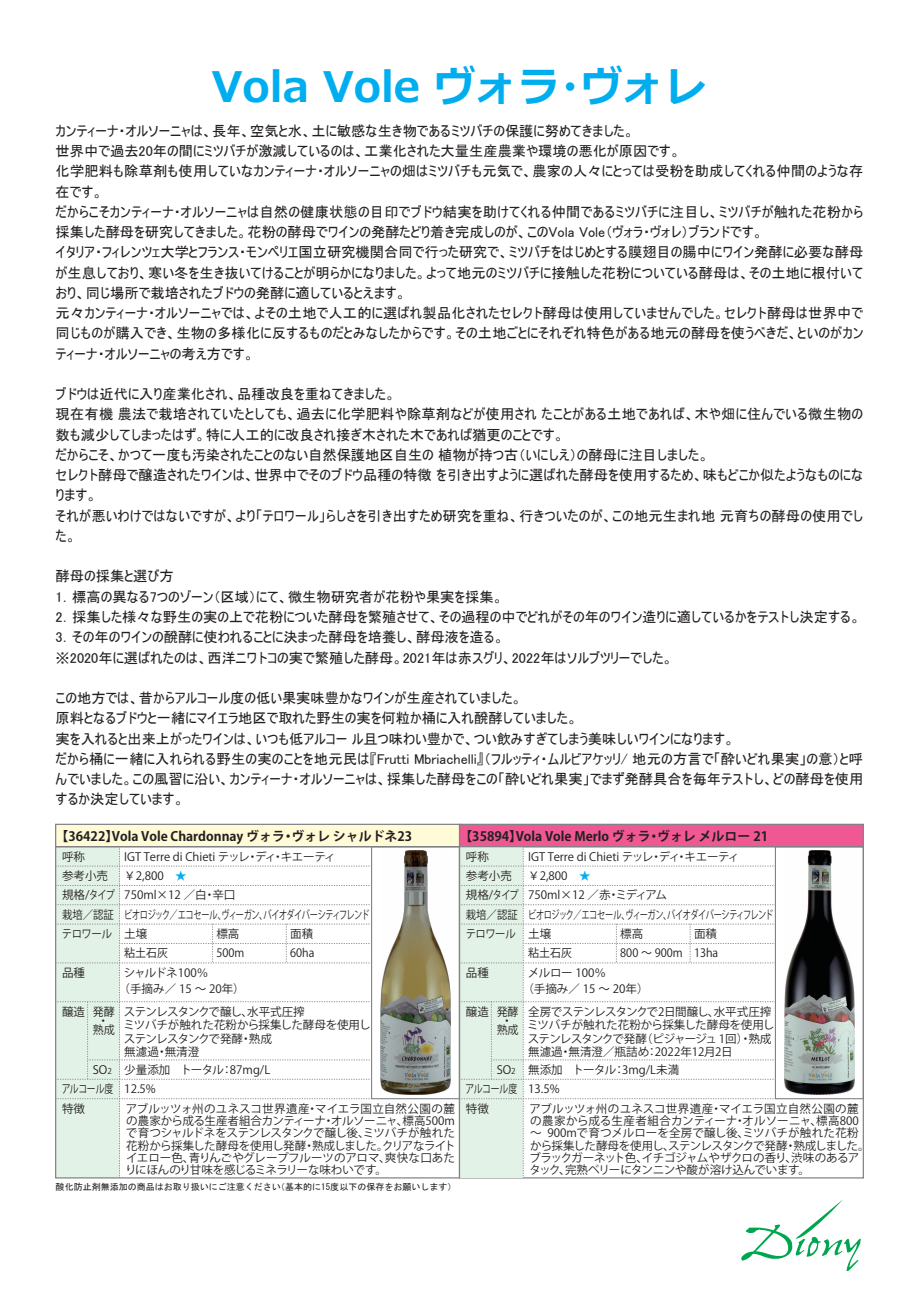
<style>
.page{position:relative;width:919px;height:1289px;background:#fff}
.page>*{position:absolute;margin:0;border:0;box-sizing:border-box;transform-origin:0 0}
.t1{font:700 42px "Meiryo";color:#00aeef}
.t2{font:14.25px/20.2px "MS UI Gothic";color:#231f20}
.t3{font:700 12.9px "Koz Go Pro";color:#231f20}
.t4{font:11.55px/12.3px "Koz Go Pro";letter-spacing:-.01em;color:#231f20}
.t5{font:11.55px/19.4px "Koz Go Pro";letter-spacing:-.045em;color:#231f20}
.t6{font:11.55px/19.4px "Koz Go Pro";letter-spacing:-.04em;color:#231f20}
.t7{font:11.55px/22.2px "Koz Go Pro";letter-spacing:-.03em;color:#231f20}
.t8{font:11.55px/19.5px "Koz Go Pro";letter-spacing:-.01em;color:#231f20;scale:.77 1}
.t9{font:11.55px/9px "Koz Go Pro";letter-spacing:-.01em;color:#231f20;text-align:center;scale:.95 1}
.t10{font:11.55px "Koz Go Pro";letter-spacing:-.01em;color:#231f20;scale:.9 1}
.t11{font:9px "MS Gothic";color:#231f20}
.s1{color:#00aeef}
.s2{font-size:8.1px}
</style>
<div class="page">
<svg style="left:741px;top:1199px;width:119px;height:71px"></svg>
<img style="left:784px;top:850px;width:70px;height:244px">
<div style="left:459px;top:823px;width:404px;height:24px;background:#f05893;border:1px solid #808285"></div>
<div style="left:774px;top:846px;width:89px;height:253px;border:1px solid #808285"></div>
<svg style="left:460px;top:846px;width:315px;height:332px"></svg>
<div style="left:55px;top:823px;width:405px;height:24px;background:#fffbd6;border:1px solid #808285"></div>
<div style="left:371px;top:846px;width:89px;height:253px;border:1px solid #808285"></div>
<svg style="left:56px;top:846px;width:316px;height:332px"></svg>
<img style="left:380px;top:850px;width:71px;height:244px">
<h1 class="t1" style="left:212px;top:57px;width:496px">Vola Vole ヴォラ・ヴォレ</h1>
<p class="t2" style="left:56px;top:120px;width:809px">カンティーナ・オルソーニャは、長年、空気と水、土に敏感な生き物であるミツバチの保護に努めてきました。<br>世界中で過去20年の間にミツバチが激減しているのは、工業化された大量生産農業や環境の悪化が原因です。<br>化学肥料も除草剤も使用していなカンティーナ・オルソーニャの畑はミツバチも元気で、農家の人々にとっては受粉を助成してくれる仲間のような存在です。<br>だからこそカンティーナ・オルソーニャは自然の健康状態の目印でブドウ結実を助けてくれる仲間であるミツバチに注目し、ミツバチが触れた花粉から採集した酵母を研究してきました。花粉の酵母でワインの発酵たどり着き完成しのが、このVola Vole（ヴォラ・ヴォレ）ブランドです。<br>イタリア・フィレンツェ大学とフランス・モンペリエ国立研究機関合同で行った研究で、ミツバチをはじめとする膜翅目の腸中にワイン発酵に必要な酵母が生息しており、寒い冬を生き抜いてけることが明らかになりました。よって地元のミツバチに接触した花粉についている酵母は、その土地に根付いており、同じ場所で栽培されたブドウの発酵に適しているとえます。<br>元々カンティーナ・オルソーニャでは、よその土地で人工的に選ばれ製品化されたセレクト酵母は使用していませんでした。セレクト酵母は世界中で同じものが購入でき、生物の多様化に反するものだとみなしたからです。その土地ごとにそれぞれ特色がある地元の酵母を使うべきだ、といのがカンティーナ・オルソーニャの考え方です。</p>
<p class="t2" style="left:56px;top:384px;width:809px">ブドウは近代に入り産業化され、品種改良を重ねてきました。<br>現在有機 農法で栽培されていたとしても、過去に化学肥料や除草剤などが使用され たことがある土地であれば、木や畑に住んでいる微生物の数も減少してしまったはず。特に人工的に改良され接ぎ木された木であれば猶更のことです。<br>だからこそ、かつて一度も汚染されたことのない自然保護地区自生の 植物が持つ古（いにしえ）の酵母に注目しました。<br>セレクト酵母で醸造されたワインは、世界中でそのブドウ品種の特徴 を引き出すように選ばれた酵母を使用するため、味もどこか似たようなものになります。<br>それが悪いわけではないですが、より「テロワール」らしさを引き出すため研究を重ね、行きついたのが、この地元生まれ地 元育ちの酵母の使用でした。</p>
<p class="t2" style="left:56px;top:566px;width:806px">酵母の採集と選び方<br>1．標高の異なる7つのゾーン（区域）にて、微生物研究者が花粉や果実を採集。<br>2．採集した様々な野生の実の上で花粉についた酵母を繁殖させて、その過程の中でどれがその年のワイン造りに適しているかをテストし決定する。3．その年のワインの醗酵に使われることに決まった酵母を培養し、酵母液を造る。<br>※2020年に選ばれたのは、西洋ニワトコの実で繁殖した酵母。2021年は赤スグリ、2022年はソルブツリーでした。</p>
<p class="t2" style="left:56px;top:687px;width:809px">この地方では、昔からアルコール度の低い果実味豊かなワインが生産されていました。<br>原料となるブドウと一緒にマイエラ地区で取れた野生の実を何粒か桶に入れ醗酵していました。<br>実を入れると出来上がったワインは、いつも低アルコー ル且つ味わい豊かで、つい飲みすぎてしまう美味しいワインになります。<br>だから桶に一緒に入れられる野生の実のことを地元民は『Frutti Mbriachelli』（フルッティ・ムルビアケッリ/ 地元の方言で「酔いどれ果実」の意）と呼んでいました。この風習に沿い、カンティーナ・オルソーニャは、採集した酵母をこの「酔いどれ果実」でまず発酵具合を毎年テストし、どの酵母を使用するか決定しています。</p>
<p class="t3" style="left:56px;top:827px;width:358px">【36422】Vola Vole Chardonnay ヴォラ・ヴォレ シャルドネ23</p>
<p class="t3" style="left:459px;top:827px;width:310px">【35894】Vola Vole Merlo ヴォラ・ヴォレ メルロー 21</p>
<p class="t4" style="left:62px;top:847px;width:48px;line-height:19.4px">呼称<br>参考小売</p>
<p class="t4" style="left:124px;top:847px;width:213px;line-height:19.4px">IGT Terre di Chieti テッレ・ディ・キエーティ￥2,800　<span class="s1">★</span></p>
<p class="t4" style="left:466px;top:847px;width:48px;line-height:19.4px">呼称<br>参考小売</p>
<p class="t4" style="left:528px;top:847px;width:213px;line-height:19.4px">IGT Terre di Chieti テッレ・ディ・キエーティ￥2,800　<span class="s1">★</span></p>
<p class="t4" style="left:62px;top:885px;width:54px;line-height:19.2px">規格/タイプ栽培／認証</p>
<p class="t6" style="left:124px;top:885px;width:247px">750ml×12 ／白・辛口<br>ビオロジック／エコセール、ヴィーガン、バイオダイバーシティフレンド土壌<br>粘土石灰<br>シャルドネ100％</p>
<p class="t4" style="left:124px;top:978px;width:182px;line-height:22.2px;text-indent:-5px">（手摘み／ 15 ～ 20年）<br>ステンレスタンクで醸し、水平式圧搾</p>
<p class="t4" style="left:123px;top:1018px;width:248px;line-height:13.5px">ミツバチが触れた花粉から採集した酵母を使用しステンレスタンクで発酵・熟成<br>無濾過・無清澄</p>
<p class="t4" style="left:124px;top:1083px;width:33px">12.5%</p>
<p class="t4" style="left:216px;top:924px;width:29px;line-height:19.4px">標高<br>500m</p>
<p class="t4" style="left:290px;top:924px;width:26px;line-height:19.4px">面積<br>60ha</p>
<p class="t10" style="left:62px;top:926px;width:57px">テロワール</p>
<p class="t4" style="left:62px;top:966px;width:25px">品種</p>
<p class="t4" style="left:62px;top:1005px;width:25px">醸造</p>
<p class="t9" style="left:93px;top:1007px;width:25px">発酵・熟成</p>
<p class="t4" style="left:93px;top:1063px;width:179px">SO<span class="s2">2</span> 少量添加　トータル：87mg/L</p>
<p class="t8" style="left:62px;top:1079px;width:69px">アルコール度特徴</p>
<p class="t4" style="left:125px;top:1102px;width:332px;text-align:justify">アブルッツォ州のユネスコ世界遺産・マイエラ国立自然公園の麓の農家から成る生産者組合カンティーナ・オルソーニャ、標高500mで育つシャルドネをステンレスタンクで醸し後、ミツバチが触れた花粉から採集した酵母を使用し発酵・熟成しました。クリアなライトイエロー色、青りんごやグレープフルーツのアロマ、爽快な口あたりにほんのり甘味を感じるミネラリーな味わいです。</p>
<p class="t5" style="left:527px;top:885px;width:247px">750ml×12 ／赤・ミディアム<br>ビオロジック／エコセール、ヴィーガン、バイオダイバーシティフレンド土壌<br>粘土石灰<br>メルロー 100％</p>
<p class="t7" style="left:528px;top:978px;width:245px;text-indent:-6px">（手摘み／ 15 ～ 20年）<br>全房でステンレスタンクで2日間醸し、水平式圧搾</p>
<p class="t4" style="left:527px;top:1018px;width:248px;line-height:13.5px">ミツバチが触れた花粉から採集した酵母を使用しステンレスタンクで発酵（ピジャージュ 1回）・熟成無濾過・無清澄／瓶詰め：2022年12月2日</p>
<p class="t4" style="left:528px;top:1083px;width:33px">13.5%</p>
<p class="t4" style="left:466px;top:885px;width:54px;line-height:19.2px">規格/タイプ栽培／認証</p>
<p class="t4" style="left:620px;top:924px;width:64px;line-height:19.4px">標高<br>800 ～ 900m</p>
<p class="t4" style="left:694px;top:924px;width:26px;line-height:19.4px">面積<br>13ha</p>
<p class="t10" style="left:465px;top:926px;width:57px">テロワール</p>
<p class="t4" style="left:466px;top:966px;width:25px">品種</p>
<p class="t4" style="left:466px;top:1005px;width:25px">醸造</p>
<p class="t9" style="left:496px;top:1007px;width:25px">発酵・熟成</p>
<p class="t4" style="left:496px;top:1063px;width:184px">SO<span class="s2">2</span> 無添加　トータル：3mg/L未満</p>
<p class="t8" style="left:465px;top:1079px;width:69px">アルコール度特徴</p>
<p class="t4" style="left:529px;top:1102px;width:342px">アブルッツォ州のユネスコ世界遺産・マイエラ国立自然公園の麓の農家から成る生産者組合カンティーナ・オルソーニャ、標高800～ 900mで育つメルローを全房で醸し後、ミツバチが触れた花粉から採集した酵母を使用し、ステンレスタンクで発酵・熟成しました。ブラックガーネット色、イチゴジャムやザクロの香り、渋味のあるアタック、完熟ベリーにタンニンや酸が溶け込んでいます。</p>
<p class="t11" style="left:56px;top:1182px;width:402px">酸化防止剤無添加の商品はお取り扱いにご注意ください（基本的に15度以下の保存をお願いします）</p>
</div>
